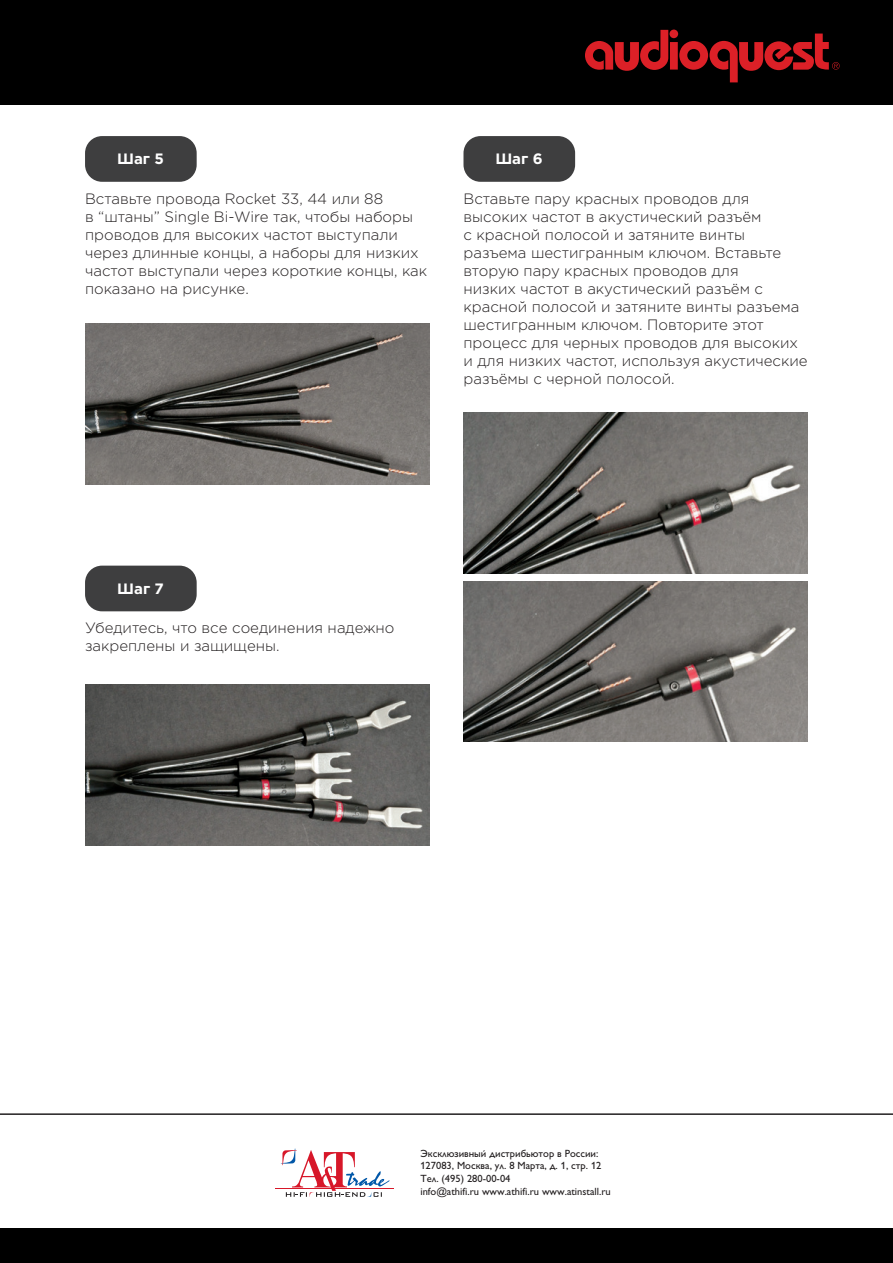
<style>
.page{position:relative;width:893px;height:1263px;background:#fff}
.page>*{position:absolute;margin:0;border:0;box-sizing:border-box;transform-origin:0 0}
.t1{font:300 15px/18px "Gotham Pro";color:#231f20}
.t2{font:700 15px "Gotham Pro";color:#fff}
.t3{font:10.5px/12.6px "Gill Sans C";color:#231f20}
</style>
<div class="page">
<div style="left:1px;top:0;width:892px;height:104px;background:#000"></div>
<div style="left:1px;top:1229px;width:892px;height:34px;background:#000"></div>
<div style="left:670px;top:42px;width:8px;height:28px;background:#dc2027"></div>
<div style="left:669px;top:30px;width:9px;height:8px;background:#dc2027;border-radius:50%"></div>
<svg style="left:585px;top:30px;width:83px;height:41px"></svg>
<svg style="left:679px;top:34px;width:161px;height:48px"></svg>
<hr style="left:275px;top:1189px;width:119px;height:1px;background:#d71729">
<svg style="left:281px;top:1148px;width:108px;height:49px"></svg>
<hr style="left:0;top:1113px;width:893px;height:2px;background:#231f20">
<div style="left:85px;top:136px;width:112px;height:46px;background:#3e3e3f;border-radius:17px"></div>
<div style="left:85px;top:566px;width:112px;height:45px;background:#3e3e3f;border-radius:17px"></div>
<div style="left:463px;top:136px;width:112px;height:46px;background:#3e3e3f;border-radius:17px"></div>
<img style="left:85px;top:324px;width:344px;height:161px">
<img style="left:85px;top:685px;width:344px;height:160px">
<img style="left:463px;top:412px;width:345px;height:162px">
<img style="left:463px;top:582px;width:345px;height:160px">
<p class="t2" style="left:117px;top:150px;width:48px">Шаг 5</p>
<p class="t1" style="left:85px;top:190px;width:344px">Вставьте провода Rocket 33, 44 или 88<br>в “штаны” Single Bi-Wire так, чтобы наборы проводов для высоких частот выступали через длинные концы, а наборы для низких частот выступали через короткие концы, как показано на рисунке.</p>
<p class="t2" style="left:495px;top:150px;width:49px">Шаг 6</p>
<p class="t1" style="left:463px;top:190px;width:346px">Вставьте пару красных проводов для высоких частот в акустический разъём<br>с красной полосой и затяните винты разъема шестигранным ключом. Вставьте вторую пару красных проводов для<br>низких частот в акустический разъём с красной полосой и затяните винты разъема шестигранным ключом. Повторите этот процесс для черных проводов для высоких и для низких частот, используя акустические разъёмы с черной полосой.</p>
<p class="t2" style="left:117px;top:580px;width:48px">Шаг 7</p>
<p class="t1" style="left:85px;top:619px;width:311px">Убедитесь, что все соединения надежно закреплены и защищены.</p>
<p class="t3" style="left:420px;top:1147px;width:192px">Эксклюзивный дистрибьютор в России:<br>127083, Москва, ул. 8 Марта, д. 1, стр. 12<br>Тел. (495) 280-00-04<br>info@athifi.ru www.athifi.ru www.atinstall.ru</p>
</div>
